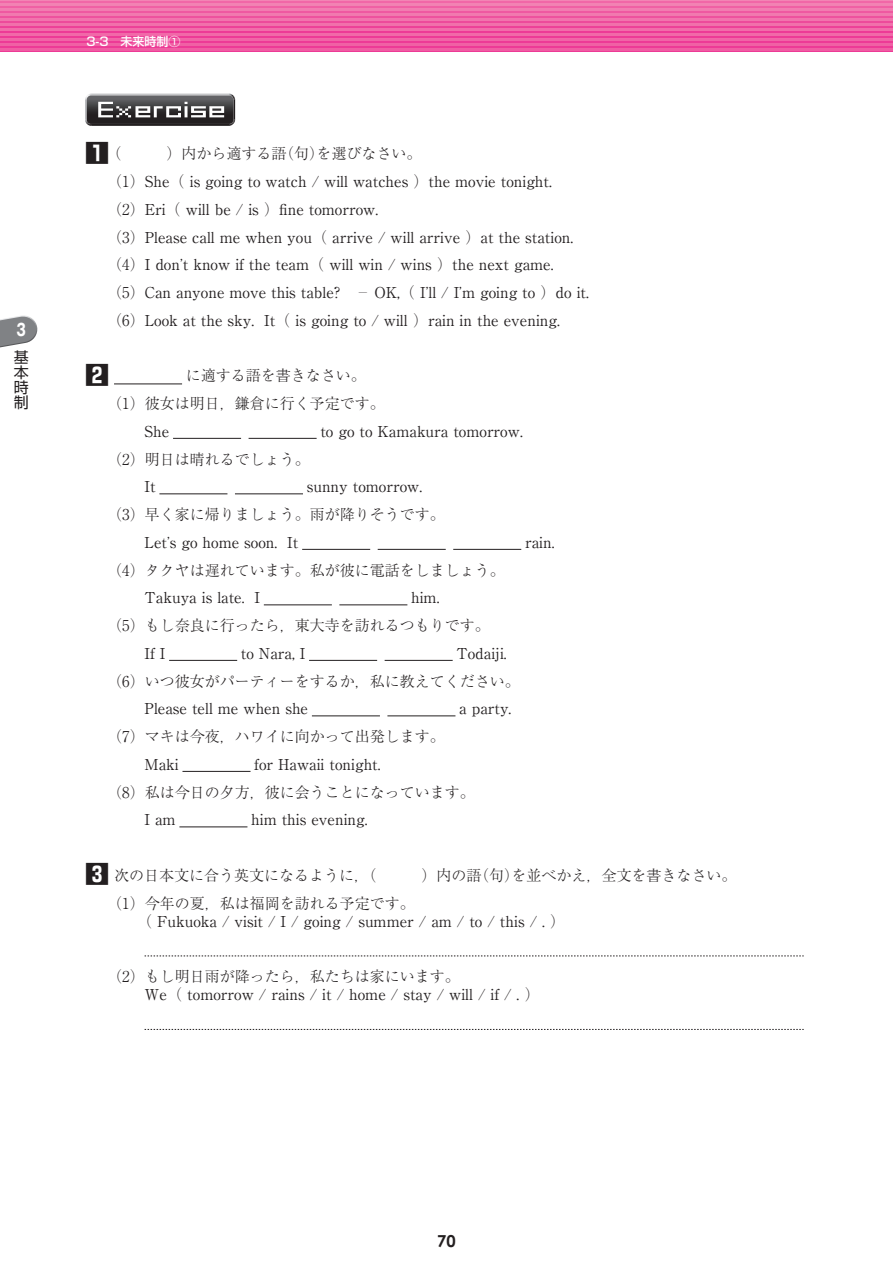
<style>
.page{position:relative;width:893px;height:1263px;background:#fff}
.page>*{position:absolute;margin:0;border:0;box-sizing:border-box;transform-origin:0 0}
.t1{font:700 24px "Shin Go Pr 6";color:#231f20}
.t2{font:700 16.5px "Century Gothic";color:#231f20}
.t3{font:700 16.5px "Gothic MB101 Pr 6";color:#fff;scale:.75 1}
.t4{font:15px/27.8px "Ryumin Pr 6";color:#231f20}
.t5{font:300 15px/27.8px "Ryumin Pr 6";color:#231f20}
.t6{font:15px/15px "Shin Go Pr 6";color:#231f20;text-align:justify}
.t7{font:500 12px "Shin Go Pro";color:#fff}
.s1{font-family:"Shin Go Pr 6";font-weight:700;font-size:24px}
.s2{font-weight:300}
.s3{font-weight:400}
</style>
<div class="page">
<svg style="left:0;top:1px;width:893px;height:51px;background:#ee55a0"></svg>
<hr style="left:0;top:0;width:893px;height:1px;background:#f284b4">
<hr style="left:0;top:4px;width:893px;height:2px;background:#f181b2">
<hr style="left:0;top:9px;width:893px;height:2px;background:#f17cb0">
<hr style="left:0;top:14px;width:893px;height:2px;background:#f178ae">
<hr style="left:0;top:19px;width:893px;height:2px;background:#f174ad">
<hr style="left:0;top:24px;width:893px;height:2px;background:#f16fab">
<hr style="left:0;top:29px;width:893px;height:2px;background:#f16ca9">
<hr style="left:0;top:34px;width:893px;height:2px;background:#f168a8">
<hr style="left:0;top:39px;width:893px;height:2px;background:#f064a6">
<hr style="left:0;top:44px;width:893px;height:2px;background:#f060a4">
<hr style="left:0;top:49px;width:893px;height:2px;background:#ef5ca3">
<svg style="left:0;top:315px;width:38px;height:33px"></svg>
<svg style="left:85px;top:94px;width:150px;height:32px;background:#626162"></svg>
<hr style="left:114px;top:384px;width:68px;height:1px;background:#231f20">
<hr style="left:173px;top:438px;width:68px;height:1px;background:#231f20">
<hr style="left:249px;top:438px;width:68px;height:1px;background:#231f20">
<hr style="left:159px;top:494px;width:68px;height:1px;background:#231f20">
<hr style="left:235px;top:494px;width:68px;height:1px;background:#231f20">
<hr style="left:302px;top:549px;width:68px;height:1px;background:#231f20">
<hr style="left:378px;top:549px;width:68px;height:1px;background:#231f20">
<hr style="left:453px;top:549px;width:68px;height:1px;background:#231f20">
<hr style="left:264px;top:605px;width:68px;height:1px;background:#231f20">
<hr style="left:339px;top:605px;width:68px;height:1px;background:#231f20">
<hr style="left:169px;top:660px;width:68px;height:1px;background:#231f20">
<hr style="left:309px;top:660px;width:68px;height:1px;background:#231f20">
<hr style="left:385px;top:660px;width:68px;height:1px;background:#231f20">
<hr style="left:312px;top:716px;width:68px;height:1px;background:#231f20">
<hr style="left:387px;top:716px;width:68px;height:1px;background:#231f20">
<hr style="left:182px;top:771px;width:69px;height:1px;background:#231f20">
<hr style="left:179px;top:827px;width:68px;height:1px;background:#231f20">
<svg style="left:145px;top:956px;width:659px;height:1px"></svg>
<svg style="left:145px;top:1029px;width:659px;height:1px"></svg>
<p class="t3" style="left:17px;top:316px;width:14px">3</p>
<p class="t6" style="left:14px;top:349px;width:16px">基本時制</p>
<p class="t7" style="left:87px;top:31px;width:95px">3-3　未来時制①</p>
<p class="t4" style="left:107px;top:139px;width:483px;text-indent:-22px"><span class="s1">1</span><span class="s2">（　　　）内から適する語（句）を選びなさい。<br>（1）</span>She<span class="s2">（</span> is going to watch / will watches <span class="s2">）</span>the movie tonight.<br><span class="s2">（2）</span>Eri<span class="s2">（</span> will be / is <span class="s2">）</span>fine tomorrow.<br><span class="s2">（3）</span>Please call me when you<span class="s2">（</span> arrive / will arrive <span class="s2">）</span>at the station.<span class="s2">（4）</span>I don<span class="s2">ʼ</span>t know if the team<span class="s2">（</span> will win / wins <span class="s2">）</span>the next game.<br><span class="s2">（5）</span>Can anyone move this table? <sup>－</sup> OK,<span class="s2">（</span> I<span class="s2">ʼ</span>ll / I<span class="s2">ʼ</span>m going to <span class="s2">）</span>do it.<span class="s2">（6）</span>Look at the sky. It<span class="s2">（</span> is going to / will <span class="s2">）</span>rain in the evening.</p>
<h1 class="t1" style="left:85px;top:356px;width:25px">2</h1>
<p class="t5" style="left:107px;top:361px;width:279px;text-indent:79px">に適する語を書きなさい。（1）彼女は明日，鎌倉に行く予定です。</p>
<p class="t4" style="left:145px;top:416px;width:26px">She</p>
<p class="t4" style="left:320px;top:416px;width:204px">to go to Kamakura tomorrow.</p>
<p class="t5" style="left:107px;top:444px;width:204px">（2）明日は晴れるでしょう。</p>
<p class="t4" style="left:145px;top:472px;width:13px">It</p>
<p class="t4" style="left:307px;top:472px;width:117px">sunny tomorrow.</p>
<p class="t5" style="left:145px;top:500px;width:302px;text-indent:-37px">（3）早く家に帰りましょう。雨が降りそうです。<br><span class="s3">Let</span>ʼ<span class="s3">s go home soon. It</span></p>
<p class="t4" style="left:525px;top:527px;width:31px">rain.</p>
<p class="t5" style="left:107px;top:555px;width:399px">（4）タクヤは遅れています。私が彼に電話をしましょう。</p>
<p class="t4" style="left:145px;top:583px;width:117px">Takuya is late. I</p>
<p class="t4" style="left:411px;top:583px;width:30px">him.</p>
<p class="t5" style="left:107px;top:611px;width:384px">（5）もし奈良に行ったら，東大寺を訪れるつもりです。</p>
<p class="t4" style="left:145px;top:638px;width:22px">If I</p>
<p class="t4" style="left:241px;top:638px;width:66px">to Nara, I</p>
<p class="t4" style="left:456px;top:638px;width:52px">Todaiji.</p>
<p class="t5" style="left:107px;top:666px;width:414px">（6）いつ彼女がパーティーをするか，私に教えてください。</p>
<p class="t4" style="left:145px;top:694px;width:165px">Please tell me when she</p>
<p class="t4" style="left:459px;top:694px;width:54px">a party.</p>
<p class="t5" style="left:107px;top:722px;width:339px">（7）マキは今夜，ハワイに向かって出発します。</p>
<p class="t4" style="left:145px;top:749px;width:36px">Maki</p>
<p class="t4" style="left:254px;top:749px;width:128px">for Hawaii tonight.</p>
<p class="t5" style="left:107px;top:777px;width:369px">（8）私は今日の夕方，彼に会うことになっています。</p>
<p class="t4" style="left:145px;top:805px;width:33px">I am</p>
<p class="t4" style="left:251px;top:805px;width:118px">him this evening.</p>
<p class="t5" style="left:107px;top:860px;width:631px;text-indent:-22px"><span class="s1">3</span> 次の日本文に合う英文になるように，（　　　）内の語（句）を並べかえ，全文を書きなさい。（1）今年の夏，私は福岡を訪れる予定です。</p>
<p class="t4" style="left:137px;top:906px;width:430px"><span class="s2">（</span> Fukuoka / visit / I / going / summer / am / to / this / . <span class="s2">）</span></p>
<p class="t4" style="left:145px;top:967px;width:397px;line-height:18px;text-indent:-37px"><span class="s2">（2）もし明日雨が降ったら，私たちは家にいます。<br></span>We<span class="s2">（</span> tomorrow / rains / it / home / stay / will / if / . <span class="s2">）</span></p>
<p class="t2" style="left:437px;top:1228px;width:20px">70</p>
</div>
